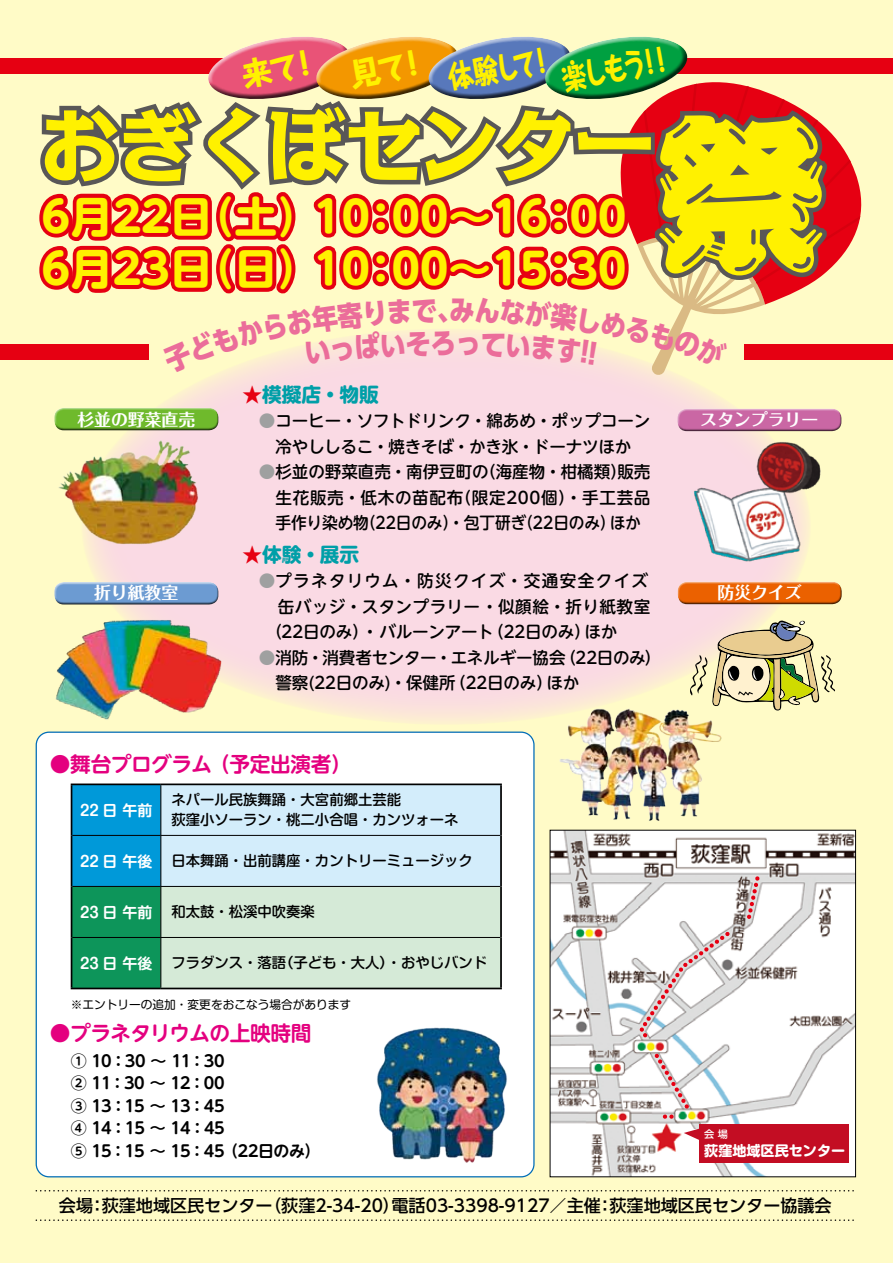
<style>
.page{position:relative;width:893px;height:1263px;background:#fffbc7}
.page>*{position:absolute;margin:0;border:0;box-sizing:border-box;transform-origin:0 0}
.t1{font:800 78.15px "Kakumin Pro";letter-spacing:-.02em;color:#fff100}
.t2{font:700 42.75px/52.2px "UD Shin M Go Pro";letter-spacing:.005em;color:#fff100}
.t3{font:800 31.95px "Taka Hand Std";color:#fff100;scale:.8 1}
.t4{font:800 28.5px "UD Shin Go Pro";color:#eb6d9a;scale:.9 1}
.t5{font:700 20.7px "UD Shin M Go Pro De";letter-spacing:-.02em;color:#e4007f}
.t6{font:700 19.65px "UD Shin M Go Pro";color:#009fa8}
.t7{font:500 17.1px "UD Shin Go Pro";color:#000}
.t8{font:700 16.8px "Folk Pro";color:#fff}
.t9{font:500 16.65px/25.5px "UD Shin M Go Pro";letter-spacing:-.01em;color:#000;text-align:center}
.t10{font:500 16.65px "UD Shin M Go Pro";letter-spacing:.08em;color:#000}
.t11{font:500 16.65px "UD Shin M Go Pro";letter-spacing:.025em;color:#000}
.t12{font:700 15.9px/22.5px "UD Shin M Go Pro De";letter-spacing:-.05em;color:#000}
.t13{font:700 14.85px "Shin M Go Pro De";color:#fff}
.t14{font:500 14.4px/20.2px "Shin M Go Pro";color:#000}
.t15{font:700 14.1px "Shin M Go Pro";color:#fff}
.t16{font:11.7px "Shin M Go Pro";color:#000}
.t17{font:500 10.2px "Shin M Go Pro";color:#fff}
.s1{font-weight:500;color:#e60012}
.s2{color:#9fa0a0}
</style>
<div class="page">
<div style="left:81px;top:329px;width:730px;height:396px;background:#fadae4;border-radius:50%"></div>
<img style="left:552px;top:832px;width:302px;height:343px">
<div style="left:685px;top:1129px;width:131px;height:19px;background:#fff"></div>
<div style="left:36px;top:732px;width:498px;height:445px;background:#fff;border-radius:13px"></div>
<div style="left:0;top:58px;width:893px;height:16px;background:#e60012"></div>
<div style="left:0;top:344px;width:149px;height:15px;background:#e60012"></div>
<div style="left:744px;top:344px;width:149px;height:15px;background:#e60012"></div>
<svg style="left:36px;top:1190px;width:818px;height:1px"></svg>
<svg style="left:36px;top:1219px;width:818px;height:2px"></svg>
<svg style="left:58px;top:406px;width:157px;height:4px"></svg>
<svg style="left:54px;top:410px;width:165px;height:22px;background:#77b53a"></svg>
<svg style="left:681px;top:406px;width:157px;height:5px"></svg>
<svg style="left:677px;top:411px;width:165px;height:22px;background:#c670a1"></svg>
<svg style="left:681px;top:579px;width:157px;height:5px"></svg>
<svg style="left:677px;top:584px;width:165px;height:22px;background:#e16a16"></svg>
<svg style="left:58px;top:580px;width:156px;height:4px"></svg>
<svg style="left:54px;top:584px;width:165px;height:22px;background:#749ac7"></svg>
<img style="left:557px;top:704px;width:165px;height:117px">
<img style="left:58px;top:438px;width:140px;height:107px">
<img style="left:377px;top:1027px;width:130px;height:136px">
<svg style="left:690px;top:609px;width:145px;height:101px"></svg>
<img style="left:694px;top:434px;width:127px;height:133px">
<img style="left:55px;top:612px;width:169px;height:108px">
<svg style="left:743px;top:873px;width:19px;height:52px"></svg>
<svg style="left:637px;top:928px;width:96px;height:191px;background:#e8e2e2"></svg>
<div style="left:699px;top:1125px;width:150px;height:38px;background:#c30d23"></div>
<svg style="left:684px;top:1128px;width:15px;height:12px"></svg>
<svg style="left:72px;top:785px;width:428px;height:203px;background:#a7d7d6"></svg>
<hr style="left:160px;top:785px;width:1px;height:50px;background:#000">
<hr style="left:160px;top:836px;width:1px;height:50px;background:#000">
<hr style="left:160px;top:887px;width:1px;height:50px;background:#000">
<hr style="left:160px;top:938px;width:1px;height:50px;background:#000">
<hr style="left:71px;top:783px;width:90px;height:2px;background:#000">
<hr style="left:71px;top:785px;width:1px;height:50px;background:#000">
<hr style="left:161px;top:783px;width:341px;height:2px;background:#000">
<hr style="left:500px;top:785px;width:2px;height:50px;background:#000">
<hr style="left:71px;top:835px;width:1px;height:51px;background:#000">
<hr style="left:500px;top:835px;width:2px;height:51px;background:#000">
<hr style="left:71px;top:886px;width:1px;height:51px;background:#000">
<hr style="left:500px;top:886px;width:2px;height:51px;background:#000">
<hr style="left:71px;top:937px;width:1px;height:51px;background:#000">
<hr style="left:500px;top:937px;width:2px;height:51px;background:#000">
<hr style="left:71px;top:988px;width:90px;height:1px;background:#000">
<hr style="left:161px;top:988px;width:341px;height:1px;background:#000">
<hr style="left:72px;top:835px;width:89px;height:1px;background:#000">
<hr style="left:161px;top:835px;width:339px;height:1px;background:#000">
<hr style="left:72px;top:886px;width:89px;height:1px;background:#000">
<hr style="left:161px;top:886px;width:339px;height:1px;background:#000">
<hr style="left:72px;top:937px;width:89px;height:1px;background:#000">
<hr style="left:161px;top:937px;width:339px;height:1px;background:#000">
<svg style="left:35px;top:36px;width:825px;height:340px"></svg>
<h3 class="t3" style="left:444px;top:55px;width:135px;rotate:-10deg">体験して！</h3>
<h3 class="t3" style="left:558px;top:56px;width:143px;rotate:-10deg">楽しもう！！</h3>
<h1 class="t1" style="left:41px;top:83px;width:614px">おぎくぼセンター</h1>
<h2 class="t2" style="left:42px;top:188px;width:172px">6月22日<br>6月23日</h2>
<h2 class="t2" style="left:192px;top:188px;width:130px">（土）（日）</h2>
<h2 class="t2" style="left:313px;top:188px;width:90px">10：<br>10：</h2>
<h2 class="t2" style="left:392px;top:188px;width:236px">00～16： 0<br>00～15： 0</h2>
<h2 class="t2" style="left:570px;top:188px;width:30px">0<br>3</h2>
<h3 class="t4" style="left:437px;top:287px;width:30px">、</h3>
<h3 class="t4" style="left:430px;top:320px;width:30px">ろ</h3>
<p class="t6" style="left:242px;top:378px;width:138px"><span class="s1">★</span>模擬店・物販</p>
<p class="t9" style="left:259px;top:407px;width:393px"><span class="s2">●</span>コーヒー・ソフトドリンク・綿あめ・ポップコーン冷やししるこ・焼きそば・かき氷・ドーナツほか</p>
<p class="t9" style="left:276px;top:458px;width:376px;text-align:justify;text-indent:-17px"><span class="s2">●</span>杉並の野菜直売・南伊豆町の（海産物・柑橘類）販売生花販売・低木の苗配布（限定200個）・手工芸品手作り染め物（22日のみ）・包丁研ぎ（22日のみ）ほか</p>
<p class="t6" style="left:242px;top:538px;width:118px"><span class="s1">★</span>体験・展示</p>
<p class="t10" style="left:259px;top:567px;width:391px"><span class="s2">●</span>プラネタリウム・防災クイズ・交通安全クイズ</p>
<p class="t11" style="left:278px;top:593px;width:374px">缶バッジ・スタンプラリー・似顔絵・折り紙教室</p>
<p class="t9" style="left:259px;top:618px;width:360px">　（22日のみ）・バルーンアート（22日のみ）ほか</p>
<p class="t9" style="left:259px;top:644px;width:404px;text-align:left"><span class="s2">●</span>消防・消費者センター・エネルギー協会（22日のみ）　警察(22日のみ)・保健所（22日のみ）ほか</p>
<p class="t8" style="left:77px;top:405px;width:120px">杉並の野菜直売</p>
<p class="t8" style="left:700px;top:406px;width:120px">スタンプラリー</p>
<p class="t8" style="left:94px;top:579px;width:86px">折り紙教室</p>
<p class="t8" style="left:717px;top:579px;width:86px">防災クイズ</p>
<p class="t5" style="left:50px;top:747px;width:304px">●舞台プログラム（予定出演者）</p>
<p class="t13" style="left:80px;top:798px;width:74px">22 日 午前</p>
<p class="t14" style="left:171px;top:788px;width:289px">ネパール民族舞踊・大宮前郷土芸能<br>荻窪小ソーラン・桃二小合唱・カンツォーネ</p>
<p class="t13" style="left:80px;top:849px;width:74px">22 日 午後</p>
<p class="t14" style="left:171px;top:849px;width:303px">日本舞踊・出前講座・カントリーミュージック</p>
<p class="t13" style="left:80px;top:900px;width:74px">23 日 午前</p>
<p class="t14" style="left:171px;top:900px;width:145px">和太鼓・松溪中吹奏楽</p>
<p class="t13" style="left:80px;top:951px;width:74px">23 日 午後</p>
<p class="t14" style="left:171px;top:951px;width:317px">フラダンス・落語（子ども・大人）・おやじバンド</p>
<p class="t16" style="left:71px;top:995px;width:282px">※エントリーの追加・変更をおこなう場合があります</p>
<p class="t5" style="left:50px;top:1017px;width:263px">●プラネタリウムの上映時間</p>
<p class="t12" style="left:71px;top:1049px;width:251px">① 10：30 ～ 11：30<br>② 11：30 ～ 12：00<br>③ 13：15 ～ 13：45<br>④ 14：15 ～ 14：45<br>⑤ 15：15 ～ 15：45（22日のみ）</p>
<p class="t17" style="left:704px;top:1126px;width:25px">会 場</p>
<p class="t15" style="left:704px;top:1139px;width:142px">荻窪地域区民センター</p>
<p class="t7" style="left:59px;top:1191px;width:774px">会場：荻窪地域区民センター（荻窪2-34-20）電話03-3398-9127／主催：荻窪地域区民センター協議会</p>
</div>
